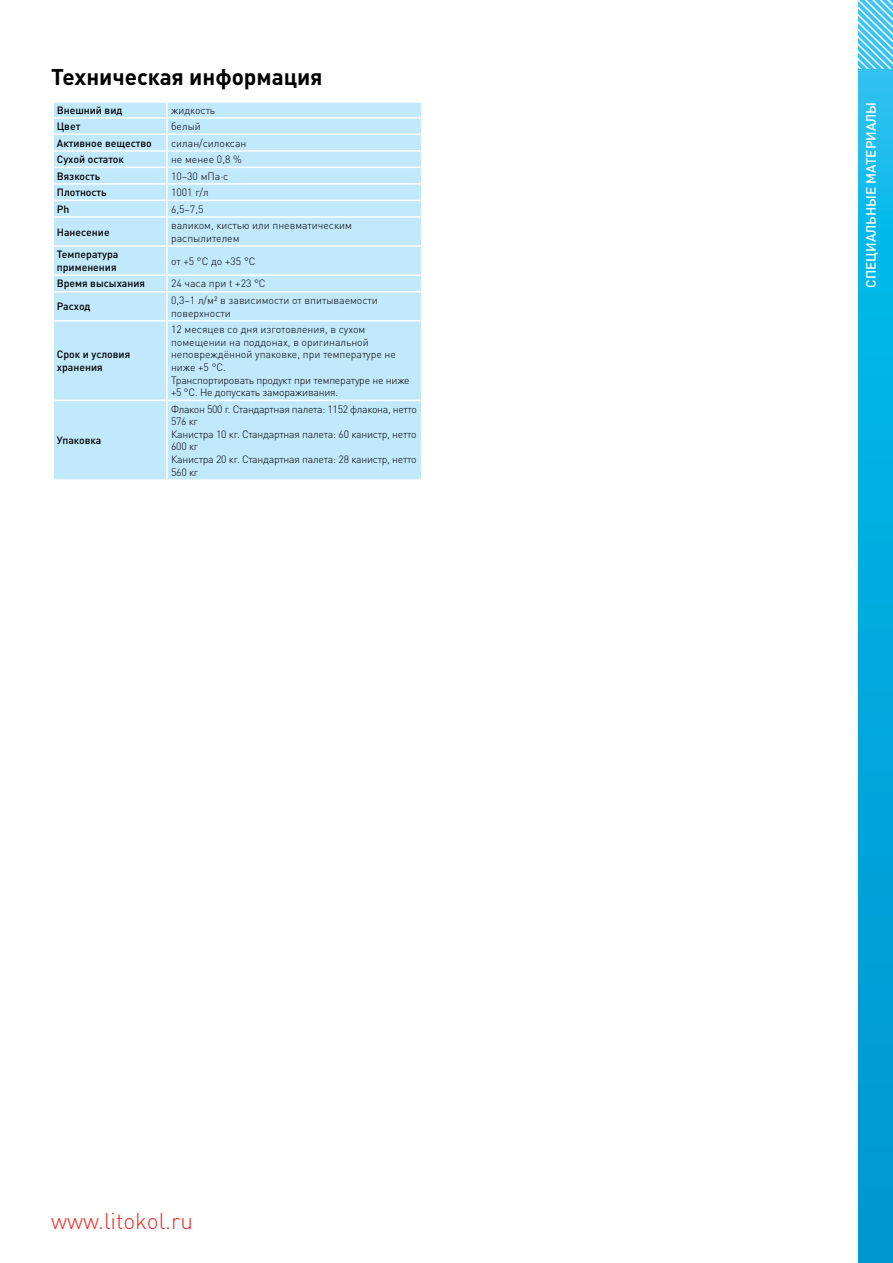
<style>
.page{position:relative;width:893px;height:1263px;background:#fff}
.page>*{position:absolute;margin:0;border:0;box-sizing:border-box;transform-origin:0 0}
.t1{font:700 22.5px "DIN Pro";color:#000}
.t2{font:300 22.5px "DIN Pro";color:#ee2a24}
.t3{font:500 13.5px "DIN Pro";color:#fff}
.t4{font:300 10.5px/12.6px "DIN Pro";letter-spacing:-.01em;color:#000}
.t5{font:500 10.5px/12.6px "DIN Pro";color:#000}
</style>
<div class="page">
<div style="left:54px;top:103px;width:367px;height:376px;background:#c1e8fb"></div>
<hr style="left:54px;top:117px;width:113px;height:2px;background:#fff">
<hr style="left:167px;top:117px;width:254px;height:2px;background:#fff">
<hr style="left:54px;top:134px;width:113px;height:1px;background:#fff">
<hr style="left:167px;top:134px;width:254px;height:1px;background:#fff">
<hr style="left:54px;top:150px;width:113px;height:2px;background:#fff">
<hr style="left:167px;top:150px;width:254px;height:2px;background:#fff">
<hr style="left:54px;top:167px;width:113px;height:1px;background:#fff">
<hr style="left:167px;top:167px;width:254px;height:1px;background:#fff">
<hr style="left:54px;top:183px;width:113px;height:2px;background:#fff">
<hr style="left:167px;top:183px;width:254px;height:2px;background:#fff">
<hr style="left:54px;top:200px;width:113px;height:1px;background:#fff">
<hr style="left:167px;top:200px;width:254px;height:1px;background:#fff">
<svg style="left:166px;top:103px;width:2px;height:113px"></svg>
<hr style="left:54px;top:216px;width:113px;height:2px;background:#fff">
<hr style="left:167px;top:216px;width:254px;height:2px;background:#fff">
<hr style="left:166px;top:218px;width:2px;height:27px;background:#fff">
<hr style="left:54px;top:245px;width:113px;height:2px;background:#fff">
<hr style="left:167px;top:245px;width:254px;height:2px;background:#fff">
<hr style="left:166px;top:247px;width:2px;height:27px;background:#fff">
<hr style="left:54px;top:274px;width:113px;height:2px;background:#fff">
<hr style="left:167px;top:274px;width:254px;height:2px;background:#fff">
<svg style="left:166px;top:276px;width:2px;height:15px"></svg>
<hr style="left:54px;top:291px;width:113px;height:1px;background:#fff">
<hr style="left:167px;top:291px;width:254px;height:1px;background:#fff">
<hr style="left:166px;top:292px;width:2px;height:28px;background:#fff">
<hr style="left:54px;top:320px;width:113px;height:2px;background:#fff">
<hr style="left:167px;top:320px;width:254px;height:2px;background:#fff">
<hr style="left:166px;top:322px;width:2px;height:78px;background:#fff">
<hr style="left:54px;top:400px;width:113px;height:1px;background:#fff">
<hr style="left:167px;top:400px;width:254px;height:1px;background:#fff">
<hr style="left:166px;top:401px;width:2px;height:78px;background:#fff">
<svg style="left:859px;top:68px;width:34px;height:1195px;background:#04a9df"></svg>
<svg style="left:859px;top:0;width:34px;height:68px;background:#71d4f5"></svg>
<h1 class="t1" style="left:51px;top:62px;width:273px">Техническая информация</h1>
<p class="t5" style="left:57px;top:103px;width:67px">Внешний вид</p>
<p class="t4" style="left:171px;top:103px;width:46px">жидкость</p>
<p class="t5" style="left:57px;top:120px;width:25px">Цвет</p>
<p class="t4" style="left:171px;top:120px;width:31px">белый</p>
<p class="t5" style="left:57px;top:136px;width:96px">Активное вещество</p>
<p class="t4" style="left:171px;top:136px;width:77px">силан/силоксан</p>
<p class="t5" style="left:57px;top:153px;width:69px">Сухой остаток</p>
<p class="t4" style="left:171px;top:153px;width:72px">не менее 0,8 %</p>
<p class="t5" style="left:57px;top:169px;width:45px">Вязкость</p>
<p class="t4" style="left:171px;top:169px;width:59px">10–30 мПа·с</p>
<p class="t5" style="left:57px;top:186px;width:51px">Плотность</p>
<p class="t4" style="left:171px;top:186px;width:39px">1001 г/л</p>
<p class="t5" style="left:57px;top:202px;width:14px">Ph</p>
<p class="t4" style="left:171px;top:202px;width:34px">6,5–7,5</p>
<p class="t5" style="left:57px;top:225px;width:54px">Нанесение</p>
<p class="t4" style="left:171px;top:219px;width:182px">валиком, кистью или пневматическим распылителем</p>
<p class="t5" style="left:57px;top:248px;width:63px">Температура применения</p>
<p class="t4" style="left:171px;top:254px;width:86px">от +5 °С до +35 °С</p>
<p class="t5" style="left:57px;top:277px;width:90px">Время высыхания</p>
<p class="t4" style="left:171px;top:277px;width:96px">24 часа при t +23 °С</p>
<p class="t5" style="left:57px;top:300px;width:35px">Расход</p>
<p class="t4" style="left:171px;top:293px;width:208px">0,3–1 л/м² в зависимости от впитываемости поверхности</p>
<p class="t5" style="left:57px;top:348px;width:75px">Срок и условия хранения</p>
<p class="t4" style="left:171px;top:323px;width:240px">12 месяцев со дня изготовления, в сухом помещении на поддонах, в оригинальной неповреждённой упаковке, при температуре не ниже +5 °С.<br>Транспортировать продукт при температуре не ниже +5 °С. Не допускать замораживания.</p>
<p class="t5" style="left:57px;top:434px;width:46px">Упаковка</p>
<p class="t4" style="left:171px;top:402px;width:247px">Флакон 500 г. Стандартная палета: 1152 флакона, нетто<br>576 кг<br>Канистра 10 кг. Стандартная палета: 60 канистр, нетто<br>600 кг<br>Канистра 20 кг. Стандартная палета: 28 канистр, нетто<br>560 кг</p>
<h1 class="t2" style="left:51px;top:1205px;width:143px">www.litokol.ru</h1>
<p class="t3" style="left:862px;top:288px;width:187px;rotate:-90deg">СПЕЦИАЛЬНЫЕ МАТЕРИАЛЫ</p>
</div>
